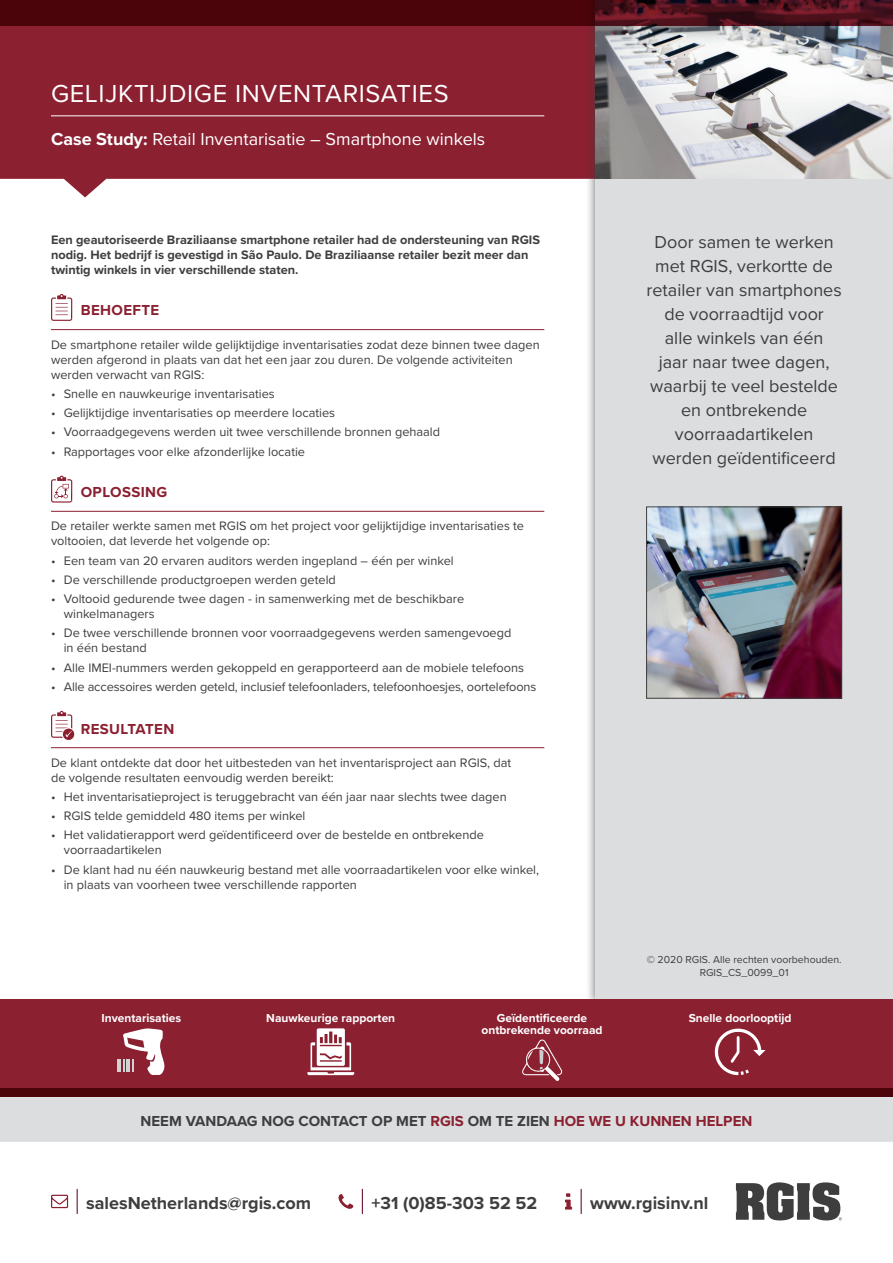
<style>
.page{position:relative;width:893px;height:1263px;background:#fff}
.page>*{position:absolute;margin:0;border:0;box-sizing:border-box;transform-origin:0 0}
.t1{font:25.5px "Proxima Nova";letter-spacing:.025em;color:#fff}
.t2{font:18px/24px "Proxima Nova";color:#3e3e3f;text-align:center}
.t3{font:700 18px "Proxima Nova";color:#3e3e3f}
.t4{font:18px "Proxima Nova";color:#fff}
.t5{font:700 15px "Proxima Nova";color:#3e3e3f}
.t6{font:700 15px "Proxima Nova";letter-spacing:.025em;color:#8b2031}
.t7{font:12.75px/15px "Proxima Nova";color:#3e3e3f}
.t8{font:700 12.75px/15px "Proxima Nova";color:#3e3e3f}
.t9{font:700 12px "Proxima Nova";color:#fff}
.t10{font:10.5px/12.6px "Proxima Nova";color:#3e3e3f;text-align:center}
.s1{font-weight:700}
.s2{color:#8b2031}
</style>
<div class="page">
<svg style="left:581px;top:1189px;width:1px;height:24px"></svg>
<svg style="left:565px;top:1193px;width:7px;height:16px"></svg>
<svg style="left:77px;top:1189px;width:1px;height:24px"></svg>
<svg style="left:51px;top:1195px;width:17px;height:13px"></svg>
<svg style="left:362px;top:1189px;width:1px;height:24px"></svg>
<svg style="left:338px;top:1194px;width:15px;height:15px"></svg>
<svg style="left:736px;top:1182px;width:106px;height:38px"></svg>
<div style="left:0;top:1097px;width:893px;height:45px;background:#dcdddf"></div>
<svg style="left:0;top:26px;width:585px;height:171px;background:#973746"></svg>
<div style="left:585px;top:0;width:308px;height:1010px;background:#3e3e3f;opacity:.75"></div>
<div style="left:595px;top:0;width:298px;height:1001px;background:#dcdddf"></div>
<hr style="left:51px;top:116px;width:493px;height:1px;background:#fff">
<div style="left:0;top:999px;width:893px;height:98px;background:#8b2031"></div>
<img style="left:595px;top:26px;width:298px;height:153px">
<hr style="left:51px;top:329px;width:493px;height:1px;background:#8b2031">
<hr style="left:51px;top:511px;width:493px;height:1px;background:#8b2031">
<hr style="left:51px;top:747px;width:493px;height:1px;background:#8b2031">
<svg style="left:51px;top:294px;width:22px;height:27px"></svg>
<svg style="left:51px;top:476px;width:22px;height:27px"></svg>
<svg style="left:51px;top:711px;width:24px;height:29px"></svg>
<img style="left:648px;top:509px;width:192px;height:187px">
<div style="left:646px;top:507px;width:196px;height:191px;border:1px solid #3e3e3f"></div>
<svg style="left:0;top:0;width:893px;height:26px;background:#4b080f"></svg>
<div style="left:0;top:1089px;width:893px;height:8px;background:#4b0409"></div>
<svg style="left:715px;top:1028px;width:50px;height:47px"></svg>
<svg style="left:307px;top:1028px;width:47px;height:47px"></svg>
<svg style="left:522px;top:1039px;width:41px;height:42px"></svg>
<svg style="left:118px;top:1028px;width:47px;height:47px"></svg>
<h1 class="t1" style="left:51px;top:74px;width:399px">GELIJKTIJDIGE INVENTARISATIES</h1>
<h2 class="t4" style="left:51px;top:125px;width:436px"><span class="s1">Case Study:</span> Retail Inventarisatie – Smartphone winkels</h2>
<p class="t8" style="left:51px;top:232px;width:491px">Een geautoriseerde Braziliaanse smartphone retailer had de ondersteuning van RGIS nodig. Het bedrijf is gevestigd in São Paulo. De Braziliaanse retailer bezit meer dan twintig winkels in vier verschillende staten.</p>
<p class="t6" style="left:81px;top:299px;width:80px">BEHOEFTE</p>
<p class="t7" style="left:51px;top:336px;width:490px">De smartphone retailer wilde gelijktijdige inventarisaties zodat deze binnen twee dagen werden afgerond in plaats van dat het een jaar zou duren. De volgende activiteiten werden verwacht van RGIS:</p>
<p class="t7" style="left:51px;top:386px;width:225px">• Snelle en nauwkeurige inventarisaties</p>
<p class="t7" style="left:51px;top:405px;width:286px">• Gelijktijdige inventarisaties op meerdere locaties</p>
<p class="t7" style="left:51px;top:424px;width:391px">• Voorraadgegevens werden uit twee verschillende bronnen gehaald</p>
<p class="t7" style="left:51px;top:443px;width:256px">• Rapportages voor elke afzonderlijke locatie</p>
<p class="t6" style="left:81px;top:480px;width:88px">OPLOSSING</p>
<p class="t7" style="left:51px;top:518px;width:475px">De retailer werkte samen met RGIS om het project voor gelijktijdige inventarisaties te voltooien, dat leverde het volgende op:</p>
<p class="t7" style="left:51px;top:552px;width:404px">• Een team van 20 ervaren auditors werden ingepland – één per winkel</p>
<p class="t7" style="left:51px;top:571px;width:286px">• De verschillende productgroepen werden geteld</p>
<p class="t7" style="left:64px;top:591px;width:402px;text-indent:-13px">• Voltooid gedurende twee dagen - in samenwerking met de beschikbare winkelmanagers</p>
<p class="t7" style="left:64px;top:625px;width:449px;text-indent:-13px">• De twee verschillende bronnen voor voorraadgegevens werden samengevoegd in één bestand</p>
<p class="t7" style="left:51px;top:659px;width:474px">• Alle IMEI-nummers werden gekoppeld en gerapporteerd aan de mobiele telefoons</p>
<p class="t7" style="left:51px;top:678px;width:487px">• Alle accessoires werden geteld, inclusief telefoonladers, telefoonhoesjes, oortelefoons</p>
<p class="t6" style="left:81px;top:717px;width:95px">RESULTATEN</p>
<p class="t7" style="left:51px;top:754px;width:462px">De klant ontdekte dat door het uitbesteden van het inventarisproject aan RGIS, dat de volgende resultaten eenvoudig werden bereikt:</p>
<p class="t7" style="left:51px;top:789px;width:457px">• Het inventarisatieproject is teruggebracht van één jaar naar slechts twee dagen</p>
<p class="t7" style="left:51px;top:808px;width:256px">• RGIS telde gemiddeld 480 items per winkel</p>
<p class="t7" style="left:64px;top:827px;width:422px;text-indent:-13px">• Het validatierapport werd geïdentificeerd over de bestelde en ontbrekende voorraadartikelen</p>
<p class="t7" style="left:64px;top:861px;width:477px;text-indent:-13px">• De klant had nu één nauwkeurig bestand met alle voorraadartikelen voor elke winkel, in plaats van voorheen twee verschillende rapporten</p>
<h2 class="t2" style="left:647px;top:229px;width:197px">Door samen te werken met RGIS, verkortte de retailer van smartphones de voorraadtijd voor<br>alle winkels van één<br>jaar naar twee dagen, waarbij te veel bestelde en ontbrekende voorraadartikelen werden geïdentificeerd</h2>
<p class="t10" style="left:647px;top:953px;width:196px">© 2020 RGIS. Alle rechten voorbehouden.<br>RGIS_CS_0099_01</p>
<p class="t9" style="left:102px;top:1009px;width:81px">Inventarisaties</p>
<p class="t9" style="left:266px;top:1009px;width:131px">Nauwkeurige rapporten</p>
<p class="t9" style="left:497px;top:1009px;width:92px">Geïdentificeerde</p>
<p class="t9" style="left:689px;top:1009px;width:104px">Snelle doorlooptijd</p>
<p class="t9" style="left:482px;top:1021px;width:123px">ontbrekende voorraad</p>
<p class="t5" style="left:141px;top:1110px;width:613px">NEEM VANDAAG NOG CONTACT OP MET <span class="s2">RGIS</span> OM TE ZIEN <span class="s2">HOE WE U KUNNEN HELPEN</span></p>
<h2 class="t3" style="left:86px;top:1189px;width:226px">salesNetherlands@rgis.com</h2>
<h2 class="t3" style="left:371px;top:1189px;width:167px">+31 (0)85-303 52 52</h2>
<h2 class="t3" style="left:590px;top:1189px;width:120px">www.rgisinv.nl</h2>
</div>
